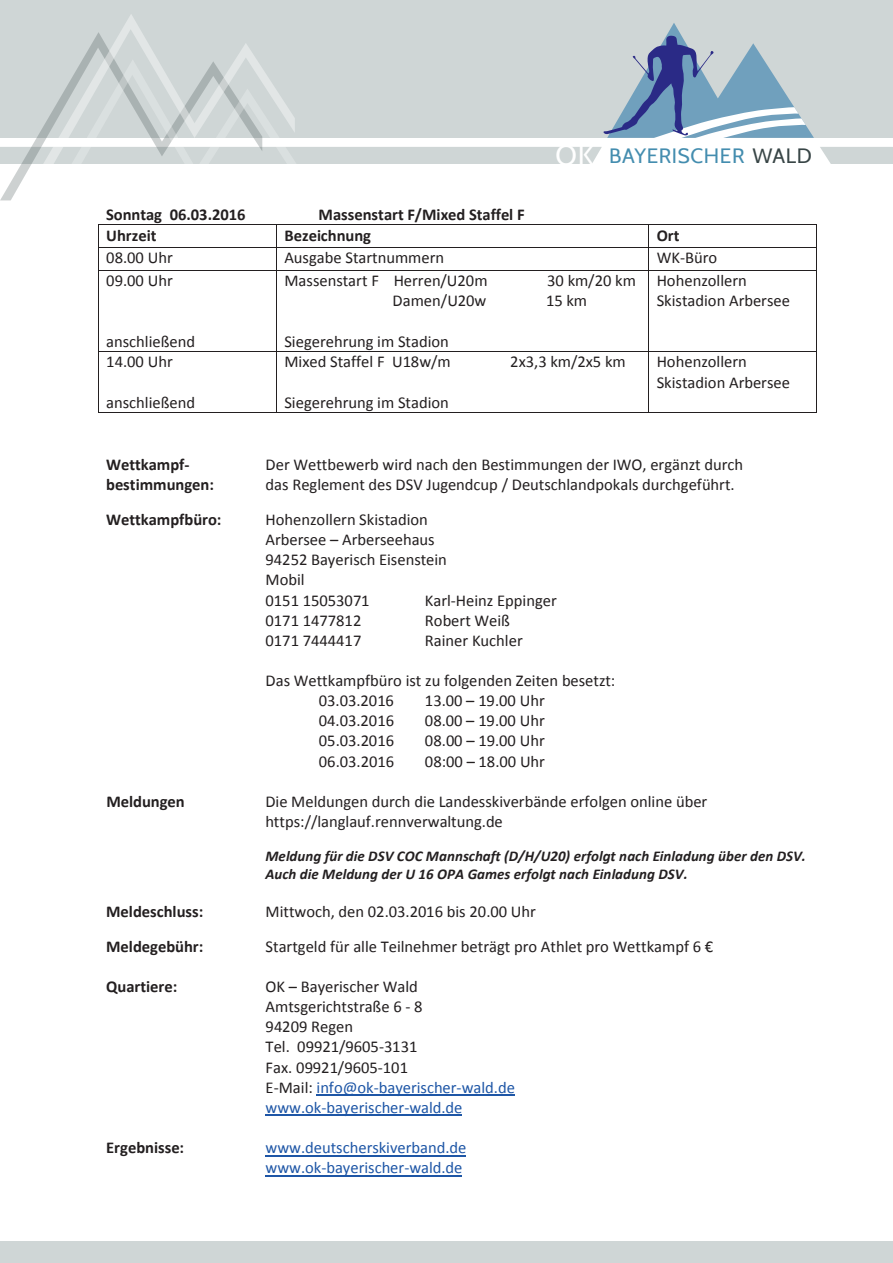
<style>
.page{position:relative;width:893px;height:1263px;background:#fff}
.page>*{position:absolute;margin:0;border:0;box-sizing:border-box;transform-origin:0 0}
.t1{font:20.7px "Cabin";letter-spacing:.03em;color:#448daf}
.t2{font:16.5px/20.1px "Calibri";color:#231f20}
.t3{font:700 16.5px "Calibri";letter-spacing:-.005em;color:#231f20}
.t4{font:16.5px/20px "Calibri";color:#1e56a6}
.t5{font:italic 700 15px/18.3px "Calibri";color:#231f20}
.s1{font-size:27.9px;color:#fff}
.s2{color:#384546}
.s3{color:#1e56a6}
</style>
<div class="page">
<div style="left:0;top:0;width:893px;height:138px;background:#cfd6d6"></div>
<div style="left:0;top:1242px;width:893px;height:21px;background:#cfd6d6"></div>
<svg style="left:0;top:14px;width:893px;height:257px"></svg>
<hr style="left:98px;top:270px;width:1px;height:81px;background:#231f20">
<hr style="left:276px;top:270px;width:1px;height:81px;background:#231f20">
<hr style="left:648px;top:270px;width:1px;height:81px;background:#231f20">
<hr style="left:816px;top:270px;width:1px;height:81px;background:#231f20">
<hr style="left:98px;top:351px;width:178px;height:1px;background:#231f20">
<hr style="left:277px;top:351px;width:371px;height:1px;background:#231f20">
<hr style="left:649px;top:351px;width:167px;height:1px;background:#231f20">
<hr style="left:98px;top:352px;width:1px;height:60px;background:#231f20">
<hr style="left:98px;top:412px;width:178px;height:1px;background:#231f20">
<hr style="left:276px;top:352px;width:1px;height:60px;background:#231f20">
<hr style="left:277px;top:412px;width:371px;height:1px;background:#231f20">
<hr style="left:648px;top:352px;width:1px;height:60px;background:#231f20">
<hr style="left:649px;top:412px;width:167px;height:1px;background:#231f20">
<hr style="left:816px;top:352px;width:1px;height:60px;background:#231f20">
<hr style="left:316px;top:1094px;width:199px;height:1px;background:#1e56a6">
<hr style="left:266px;top:1115px;width:196px;height:1px;background:#1e56a6">
<hr style="left:266px;top:1155px;width:200px;height:1px;background:#1e56a6">
<hr style="left:266px;top:1175px;width:196px;height:1px;background:#1e56a6">
<p class="t1" style="left:555px;top:143px;width:258px"><span class="s1">OK</span> BAYERISCHER <span class="s2">WALD</span></p>
<p class="t3" style="left:106px;top:204px;width:141px">Sonntag 06.03.2016</p>
<p class="t3" style="left:319px;top:204px;width:208px">Massenstart F/Mixed Staffel F</p>
<p class="t3" style="left:106px;top:225px;width:52px">Uhrzeit</p>
<p class="t3" style="left:284px;top:225px;width:88px">Bezeichnung</p>
<p class="t3" style="left:657px;top:225px;width:24px">Ort</p>
<p class="t2" style="left:106px;top:248px;width:68px">08.00 Uhr</p>
<p class="t2" style="left:284px;top:248px;width:161px">Ausgabe Startnummern</p>
<p class="t2" style="left:657px;top:248px;width:62px">WK-Büro</p>
<p class="t2" style="left:106px;top:271px;width:68px">09.00 Uhr</p>
<p class="t2" style="left:284px;top:271px;width:205px">Massenstart F Herren/U20m</p>
<p class="t2" style="left:547px;top:271px;width:90px">30 km/20 km</p>
<p class="t2" style="left:393px;top:291px;width:95px">Damen/U20w</p>
<p class="t2" style="left:546px;top:291px;width:43px">15 km</p>
<p class="t2" style="left:284px;top:331px;width:166px">Siegerehrung im Stadion</p>
<p class="t2" style="left:657px;top:271px;width:135px">Hohenzollern<br>Skistadion Arbersee</p>
<p class="t2" style="left:106px;top:331px;width:90px">anschließend</p>
<p class="t2" style="left:106px;top:352px;width:68px">14.00 Uhr</p>
<p class="t2" style="left:106px;top:392px;width:90px">anschließend</p>
<p class="t2" style="left:284px;top:352px;width:168px">Mixed Staffel F U18w/m</p>
<p class="t2" style="left:510px;top:352px;width:117px">2x3,3 km/2x5 km</p>
<p class="t2" style="left:284px;top:392px;width:166px">Siegerehrung im Stadion</p>
<p class="t2" style="left:657px;top:352px;width:135px">Hohenzollern<br>Skistadion Arbersee</p>
<p class="t3" style="left:106px;top:454px;width:85px">Wettkampf-</p>
<p class="t2" style="left:265px;top:454px;width:479px">Der Wettbewerb wird nach den Bestimmungen der IWO, ergänzt durch</p>
<p class="t3" style="left:106px;top:474px;width:109px">bestimmungen:</p>
<p class="t2" style="left:265px;top:475px;width:471px">das Reglement des DSV Jugendcup / Deutschlandpokals durchgeführt.</p>
<p class="t3" style="left:106px;top:509px;width:117px">Wettkampfbüro:</p>
<p class="t2" style="left:266px;top:509px;width:183px">Hohenzollern Skistadion<br>Arbersee – Arberseehaus<br>94252 Bayerisch Eisenstein<br>Mobil<br>0151 15053071</p>
<p class="t2" style="left:425px;top:590px;width:133px">Karl-Heinz Eppinger</p>
<p class="t2" style="left:266px;top:610px;width:97px">0171 1477812</p>
<p class="t2" style="left:425px;top:610px;width:87px">Robert Weiß</p>
<p class="t2" style="left:266px;top:630px;width:97px">0171 7444417</p>
<p class="t2" style="left:425px;top:630px;width:99px">Rainer Kuchler</p>
<p class="t2" style="left:319px;top:671px;width:298px;text-indent:-53px">Das Wettkampfbüro ist zu folgenden Zeiten besetzt:<br>03.03.2016</p>
<p class="t2" style="left:425px;top:691px;width:121px">13.00 – 19.00 Uhr</p>
<p class="t2" style="left:319px;top:711px;width:77px">04.03.2016</p>
<p class="t2" style="left:425px;top:711px;width:121px">08.00 – 19.00 Uhr</p>
<p class="t2" style="left:319px;top:731px;width:77px">05.03.2016</p>
<p class="t2" style="left:425px;top:731px;width:121px">08.00 – 19.00 Uhr</p>
<p class="t2" style="left:319px;top:751px;width:77px">06.03.2016</p>
<p class="t2" style="left:425px;top:751px;width:122px">08:00 – 18.00 Uhr</p>
<p class="t3" style="left:106px;top:791px;width:80px">Meldungen</p>
<p class="t2" style="left:265px;top:791px;width:444px">Die Meldungen durch die Landesskiverbände erfolgen online über https://langlauf.rennverwaltung.de</p>
<p class="t5" style="left:265px;top:846px;width:542px">Meldung für die DSV COC Mannschaft (D/H/U20) erfolgt nach Einladung über den DSV.<br>Auch die Meldung der U 16 OPA Games erfolgt nach Einladung DSV.</p>
<p class="t3" style="left:106px;top:901px;width:99px">Meldeschluss:</p>
<p class="t2" style="left:266px;top:901px;width:272px">Mittwoch, den 02.03.2016 bis 20.00 Uhr</p>
<p class="t3" style="left:106px;top:936px;width:99px">Meldegebühr:</p>
<p class="t2" style="left:266px;top:936px;width:449px">Startgeld für alle Teilnehmer beträgt pro Athlet pro Wettkampf 6 €</p>
<p class="t3" style="left:106px;top:976px;width:73px">Quartiere:</p>
<p class="t2" style="left:266px;top:976px;width:251px">OK – Bayerischer Wald<br>Amtsgerichtstraße 6 - 8<br>94209 Regen<br>Tel. 09921/9605-3131<br>Fax. 09921/9605-101<br>E-Mail: <span class="s3">info@ok-bayerischer-wald.de www.ok-bayerischer-wald.de</span></p>
<p class="t3" style="left:106px;top:1137px;width:80px">Ergebnisse:</p>
<p class="t4" style="left:266px;top:1138px;width:202px">www.deutscherskiverband.de www.ok-bayerischer-wald.de</p>
</div>
